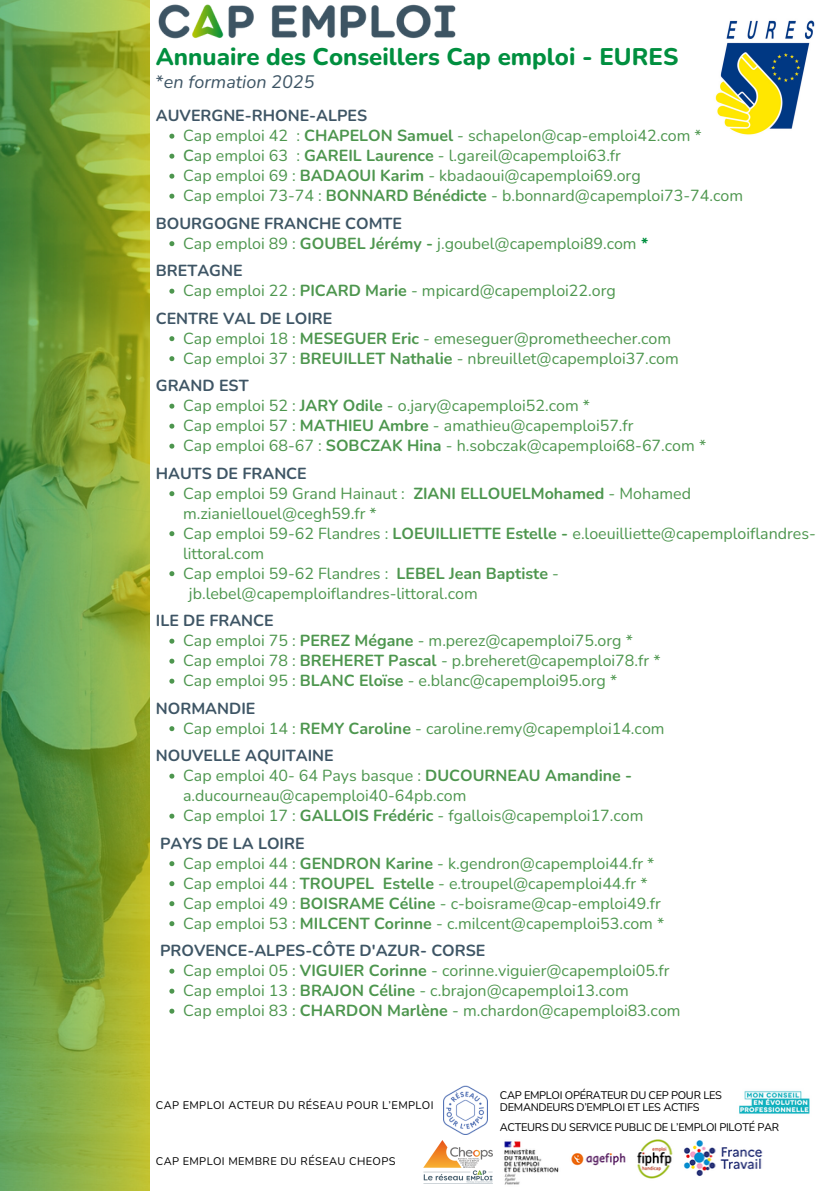
<style>
.page{position:relative;width:839px;height:1191px;background:#fff}
.page>*{position:absolute;margin:0;border:0;box-sizing:border-box;transform-origin:0 0}
.t1{font:800 24px "Nunito";color:#008f3f}
.t2{font:italic 18px "Nunito";color:#3e5565}
.t3{font:16px/20px "Nunito";color:#4d964e}
.t4{font:700 16px "Nunito";color:#3e5565}
.t5{font:11px "Nunito";letter-spacing:-.025em;color:#000}
.t6{font:11px "Nunito";letter-spacing:.035em;color:#000}
.s1{font-style:normal}
.s2{font-weight:700}
.s3{font-weight:600}
.s4{font-weight:700;color:#3e5565}
.s5{font-weight:700;color:#008f3f}
</style>
<div class="page">
<svg style="left:0;top:0;width:149px;height:1191px;background:#7aa13d"></svg>
<img style="left:142px;top:0;width:314px;height:51px">
<img style="left:424px;top:1140px;width:69px;height:44px">
<img style="left:739px;top:1091px;width:71px;height:23px">
<svg style="left:169px;top:134px;width:5px;height:5px"></svg>
<svg style="left:169px;top:154px;width:5px;height:5px"></svg>
<svg style="left:169px;top:174px;width:5px;height:5px"></svg>
<svg style="left:169px;top:194px;width:5px;height:5px"></svg>
<svg style="left:169px;top:241px;width:5px;height:5px"></svg>
<svg style="left:169px;top:289px;width:5px;height:5px"></svg>
<svg style="left:169px;top:336px;width:5px;height:5px"></svg>
<svg style="left:169px;top:356px;width:5px;height:5px"></svg>
<svg style="left:169px;top:404px;width:5px;height:5px"></svg>
<svg style="left:169px;top:424px;width:5px;height:5px"></svg>
<svg style="left:169px;top:444px;width:5px;height:5px"></svg>
<svg style="left:169px;top:491px;width:5px;height:5px"></svg>
<svg style="left:169px;top:531px;width:5px;height:5px"></svg>
<svg style="left:169px;top:571px;width:5px;height:5px"></svg>
<svg style="left:169px;top:639px;width:5px;height:5px"></svg>
<svg style="left:169px;top:659px;width:5px;height:5px"></svg>
<svg style="left:169px;top:679px;width:5px;height:5px"></svg>
<svg style="left:169px;top:726px;width:5px;height:5px"></svg>
<svg style="left:169px;top:774px;width:5px;height:5px"></svg>
<svg style="left:169px;top:814px;width:5px;height:5px"></svg>
<svg style="left:169px;top:861px;width:5px;height:5px"></svg>
<svg style="left:169px;top:881px;width:5px;height:5px"></svg>
<svg style="left:169px;top:901px;width:5px;height:5px"></svg>
<svg style="left:169px;top:921px;width:5px;height:5px"></svg>
<svg style="left:169px;top:969px;width:5px;height:5px"></svg>
<svg style="left:169px;top:989px;width:5px;height:5px"></svg>
<svg style="left:169px;top:1009px;width:5px;height:5px"></svg>
<img style="left:715px;top:20px;width:100px;height:115px">
<img style="left:571px;top:1139px;width:192px;height:40px">
<img style="left:504px;top:1141px;width:55px;height:44px">
<img style="left:444px;top:1085px;width:43px;height:49px">
<p class="t1" style="left:156px;top:41px;width:524px">Annuaire des Conseillers Cap emploi - EURES</p>
<p class="t2" style="left:156px;top:69px;width:160px"><span class="s1">*</span>en formation 2025</p>
<p class="t4" style="left:156px;top:105px;width:213px">AUVERGNE-RHONE-ALPES</p>
<p class="t3" style="left:183px;top:126px;width:520px">Cap emploi 42 : <span class="s2">CHAPELON Samuel</span> - schapelon@cap-emploi42.com *</p>
<p class="t3" style="left:183px;top:146px;width:106px"><span class="s3">C</span>ap emploi 63</p>
<h1 class="t3" style="left:183px;top:146px;width:459px;text-indent:113px">: <span class="s2">GAREIL Laurence</span> - l.gareil@capemploi63.fr<br>Cap emploi 69 : <span class="s2">BADAOUI Karim</span> - kbadaoui@capemploi69.org</h1>
<h2 class="t3" style="left:183px;top:186px;width:561px">Cap emploi 73-74 : <span class="s2">BONNARD Bénédicte</span> - b.bonnard@capemploi73-74.com</h2>
<p class="t3" style="left:183px;top:213px;width:466px;text-indent:-27px"><span class="s4">BOURGOGNE FRANCHE COMTE<br></span>Cap emploi 89 : <span class="s2">GOUBEL Jérémy -</span> j.goubel@capemploi89.com <span class="s5">*</span></p>
<p class="t4" style="left:156px;top:260px;width:88px">BRETAGNE</p>
<p class="t3" style="left:183px;top:281px;width:434px">Cap emploi 22 : <span class="s2">PICARD Marie</span> - mpicard@capemploi22.org</p>
<p class="t4" style="left:156px;top:308px;width:178px">CENTRE VAL DE LOIRE</p>
<h2 class="t3" style="left:183px;top:328px;width:489px">Cap emploi 18 : <span class="s2">MESEGUER Eric</span> - emeseguer@prometheecher.com</h2>
<p class="t3" style="left:183px;top:348px;width:497px">Cap emploi 37 : <span class="s2">BREUILLET Nathalie</span> - nbreuillet@capemploi37.com</p>
<h2 class="t4" style="left:156px;top:375px;width:94px">GRAND EST</h2>
<p class="t3" style="left:183px;top:396px;width:408px">Cap emploi 52 : <span class="s2">JARY Odile</span> - o.jary@capemploi52.com *</p>
<h2 class="t3" style="left:183px;top:416px;width:452px">Cap emploi 57 : <span class="s2">MATHIEU Ambre</span> - amathieu@capemploi57.fr</h2>
<p class="t3" style="left:183px;top:436px;width:524px">Cap emploi 68-67 : <span class="s2">SOBCZAK Hina</span> - h.sobczak@capemploi68-67.com *</p>
<p class="t4" style="left:156px;top:463px;width:152px">HAUTS DE FRANCE</p>
<h2 class="t3" style="left:183px;top:483px;width:509px">Cap emploi 59 Grand Hainaut : <span class="s2">ZIANI ELLOUELMohamed</span> - Mohamed</h2>
<p class="t3" style="left:183px;top:503px;width:634px">m.zianiellouel@cegh59.fr *<br>Cap emploi 59-62 Flandres : <span class="s2">LOEUILLIETTE Estelle -</span> e.loeuilliette@capemploiflandres&shy;littoral.com</p>
<p class="t3" style="left:183px;top:563px;width:377px">Cap emploi 59-62 Flandres : <span class="s2">LEBEL Jean Baptiste</span> -</p>
<p class="t3" style="left:156px;top:580px;width:323px;line-height:27.6px;text-indent:33px">jb.lebel@capemploiflandres-littoral.com<br><span class="s4">ILE DE FRANCE</span></p>
<h2 class="t3" style="left:183px;top:631px;width:451px">Cap emploi 75 : <span class="s2">PEREZ Mégane</span> - m.perez@capemploi75.org *</h2>
<p class="t3" style="left:183px;top:651px;width:479px">Cap emploi 78 : <span class="s2">BREHERET Pascal</span> - p.breheret@capemploi78.fr *</p>
<p class="t3" style="left:183px;top:671px;width:435px">Cap emploi 95 : <span class="s2">BLANC Eloïse</span> - e.blanc@capemploi95.org *</p>
<p class="t4" style="left:156px;top:698px;width:101px">NORMANDIE</p>
<h3 class="t3" style="left:183px;top:718px;width:483px">Cap emploi 14 : <span class="s2">REMY Caroline</span> - caroline.remy@capemploi14.com</h3>
<h2 class="t4" style="left:156px;top:745px;width:179px">NOUVELLE AQUITAINE</h2>
<p class="t3" style="left:183px;top:766px;width:450px">Cap emploi 40- 64 Pays basque : <span class="s2">DUCOURNEAU Amandine -</span></p>
<p class="t3" style="left:183px;top:786px;width:462px">a.ducourneau@capemploi40-64pb.com<br>Cap emploi 17 : <span class="s2">GALLOIS Frédéric</span> - fgallois@capemploi17.com</p>
<h2 class="t3" style="left:183px;top:833px;width:473px;text-indent:-23px"><span class="s4">PAYS DE LA LOIRE<br></span>Cap emploi 44 : <span class="s2">GENDRON Karine</span> - k.gendron@capemploi44.fr *</h2>
<p class="t3" style="left:183px;top:873px;width:466px">Cap emploi 44 : <span class="s2">TROUPEL Estelle</span> - e.troupel@capemploi44.fr *</p>
<h2 class="t3" style="left:183px;top:893px;width:479px">Cap emploi 49 : <span class="s2">BOISRAME Céline</span> - c-boisrame@cap-emploi49.fr</h2>
<p class="t3" style="left:183px;top:913px;width:482px">Cap emploi 53 : <span class="s2">MILCENT Corinne</span> - c.milcent@capemploi53.com *</p>
<h2 class="t3" style="left:183px;top:941px;width:488px;text-indent:-23px"><span class="s4">PROVENCE-ALPES-CÔTE D'AZUR- CORSE<br></span>Cap emploi 05 : <span class="s2">VIGUIER Corinne</span> - corinne.viguier@capemploi05.fr</h2>
<p class="t3" style="left:183px;top:981px;width:447px">Cap emploi 13 : <span class="s2">BRAJON Céline</span> - c.brajon@capemploi13.com</p>
<p class="t3" style="left:183px;top:1001px;width:499px">Cap emploi 83 : <span class="s2">CHARDON Marlène</span> - m.chardon@capemploi83.com</p>
<p class="t5" style="left:500px;top:1088px;width:223px">CAP EMPLOI OPÉRATEUR DU CEP POUR LES</p>
<p class="t6" style="left:156px;top:1098px;width:279px">CAP EMPLOI ACTEUR DU RÉSEAU POUR L’EMPLOI</p>
<p class="t5" style="left:500px;top:1100px;width:201px">DEMANDEURS D’EMPLOI ET LES ACTIFS</p>
<p class="t6" style="left:156px;top:1154px;width:241px">CAP EMPLOI MEMBRE DU RÉSEAU CHEOPS</p>
<h2 class="t5" style="left:500px;top:1120px;width:281px">ACTEURS DU SERVICE PUBLIC DE L’EMPLOI PILOTÉ PAR</h2>
</div>
